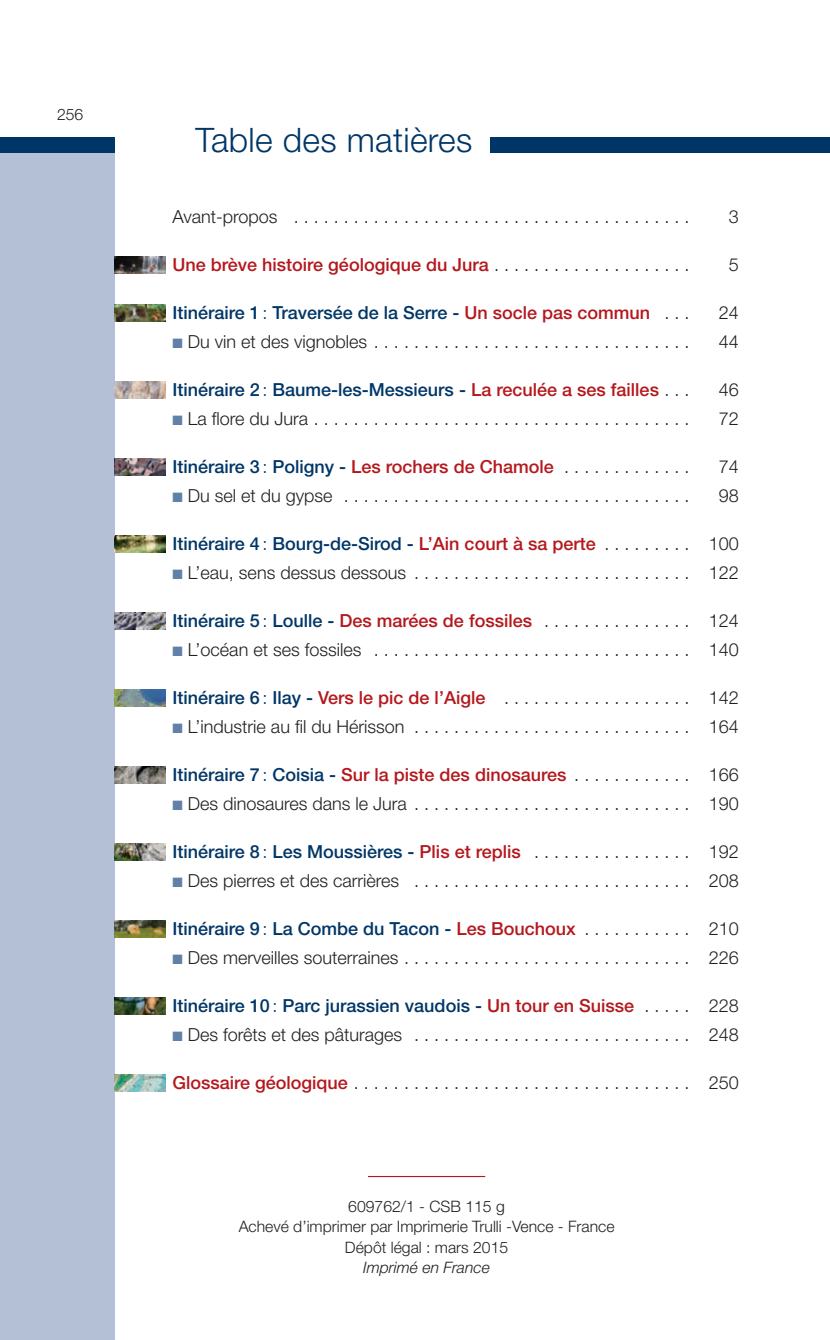
<style>
.page{position:relative;width:830px;height:1340px;background:#fff}
.page>*{position:absolute;margin:0;border:0;box-sizing:border-box;transform-origin:0 0}
.t1{font:300 33.75px "Helvetica Neue LT Com";letter-spacing:.01em;color:#003667}
.t2{font:300 18px "Helvetica Neue LT Com";color:#231f20}
.t3{font:500 18px "Helvetica Neue LT Com";color:#003667}
.t4{font:500 18px "Helvetica Neue LT Com";color:#b4181d}
.t5{font:300 15.75px/20.2px "Helvetica Neue LT Com";color:#231f20;text-align:center}
.t6{font:italic 300 15.75px "Helvetica Neue LT Com";color:#231f20}
.s1{font-weight:300;color:#231f20}
.s2{font-weight:300}
.s3{color:#b4181d}
.s4{color:#6180a7}
.s5{color:#003667}
.s6{font-weight:300;color:#003667}
.s7{font-weight:500;color:#003667}
.s8{font-weight:500;color:#b4181d}
</style>
<div class="page">
<div style="left:0;top:147px;width:115px;height:1192px;background:#b3c0d6"></div>
<img style="left:115px;top:257px;width:50px;height:17px">
<img style="left:115px;top:1074px;width:50px;height:16px">
<img style="left:115px;top:997px;width:50px;height:17px">
<img style="left:115px;top:843px;width:50px;height:17px">
<img style="left:115px;top:766px;width:50px;height:17px">
<img style="left:115px;top:689px;width:50px;height:17px">
<img style="left:115px;top:612px;width:50px;height:17px">
<img style="left:115px;top:535px;width:50px;height:17px">
<img style="left:115px;top:459px;width:50px;height:16px">
<img style="left:115px;top:382px;width:50px;height:16px">
<img style="left:115px;top:305px;width:50px;height:17px">
<img style="left:115px;top:920px;width:50px;height:17px">
<div style="left:412px;top:137px;width:417px;height:16px;background:#003667"></div>
<div style="left:0;top:137px;width:115px;height:16px;background:#003667"></div>
<div style="left:195px;top:128px;width:294px;height:55px;background:#fff"></div>
<hr style="left:368px;top:1175px;width:117px;height:2px;background:#b4181d">
<p class="t5" style="left:57px;top:106px;width:28px">256</p>
<h1 class="t1" style="left:195px;top:128px;width:278px">Table des matières</h1>
<p class="t2" style="left:172px;top:210px;width:518px">Avant-propos . . . . . . . . . . . . . . . . . . . . . . . . . . . . . . . . . . . . . . . .</p>
<p class="t2" style="left:728px;top:210px;width:12px">3</p>
<p class="t4" style="left:172px;top:258px;width:518px">Une brève histoire géologique du Jura <span class="s1">. . . . . . . . . . . . . . . . . . . .</span></p>
<p class="t2" style="left:728px;top:258px;width:12px">5</p>
<p class="t3" style="left:172px;top:306px;width:518px">Itinéraire 1 <span class="s2">:</span> Traversée de la Serre - <span class="s3">Un socle pas commun</span> <span class="s1">. . .</span></p>
<p class="t2" style="left:718px;top:306px;width:22px">24</p>
<p class="t2" style="left:172px;top:335px;width:518px"><span class="s4">■</span> Du vin et des vignobles . . . . . . . . . . . . . . . . . . . . . . . . . . . . . . . .</p>
<p class="t2" style="left:718px;top:335px;width:22px">44</p>
<p class="t3" style="left:172px;top:383px;width:518px">Itinéraire 2 <span class="s2">:</span> Baume-les-Messieurs - <span class="s3">La reculée a ses failles</span> <span class="s1">. . .</span></p>
<p class="t2" style="left:718px;top:383px;width:22px">46</p>
<p class="t2" style="left:172px;top:412px;width:518px"><span class="s4">■</span> La flore du Jura . . . . . . . . . . . . . . . . . . . . . . . . . . . . . . . . . . . . . .</p>
<p class="t2" style="left:718px;top:412px;width:22px">72</p>
<p class="t3" style="left:172px;top:460px;width:518px">Itinéraire 3 <span class="s2">:</span> Poligny - <span class="s3">Les rochers de Chamole</span> <span class="s1">. . . . . . . . . . . . .</span></p>
<p class="t2" style="left:718px;top:460px;width:22px">74</p>
<p class="t2" style="left:172px;top:489px;width:518px"><span class="s4">■</span> Du sel et du gypse . . . . . . . . . . . . . . . . . . . . . . . . . . . . . . . . . . .</p>
<p class="t2" style="left:718px;top:489px;width:22px">98</p>
<p class="t3" style="left:172px;top:537px;width:567px">Itinéraire 4 <span class="s2">:</span> Bourg-de-Sirod - <span class="s3">L’Ain court à sa perte</span> <span class="s1">. . . . . . . . . 100</span></p>
<p class="t2" style="left:172px;top:566px;width:567px"><span class="s4">■</span> L’eau, sens dessus dessous . . . . . . . . . . . . . . . . . . . . . . . . . . . . 122</p>
<p class="t4" style="left:172px;top:614px;width:567px"><span class="s5">Itinéraire 5</span> <span class="s6">:</span> <span class="s5">Loulle -</span> Des marées de fossiles <span class="s1">. . . . . . . . . . . . . . . 124</span></p>
<p class="t2" style="left:172px;top:643px;width:567px"><span class="s4">■</span> L’océan et ses fossiles . . . . . . . . . . . . . . . . . . . . . . . . . . . . . . . . 140</p>
<p class="t2" style="left:172px;top:691px;width:567px"><span class="s7">Itinéraire 6</span> <span class="s5">:</span> <span class="s7">Ilay -</span> <span class="s8">Vers le pic de l’Aigle</span> . . . . . . . . . . . . . . . . . . . 142</p>
<p class="t2" style="left:172px;top:720px;width:567px"><span class="s4">■</span> L’industrie au fil du Hérisson . . . . . . . . . . . . . . . . . . . . . . . . . . . . 164</p>
<p class="t4" style="left:172px;top:768px;width:567px"><span class="s5">Itinéraire 7</span> <span class="s6">:</span> <span class="s5">Coisia -</span> Sur la piste des dinosaures <span class="s1">. . . . . . . . . . . . 166</span></p>
<p class="t2" style="left:172px;top:797px;width:567px"><span class="s4">■</span> Des dinosaures dans le Jura . . . . . . . . . . . . . . . . . . . . . . . . . . . . 190</p>
<p class="t3" style="left:172px;top:845px;width:567px">Itinéraire 8 <span class="s2">:</span> Les Moussières - <span class="s3">Plis et replis</span> <span class="s1">. . . . . . . . . . . . . . . . 192</span></p>
<p class="t2" style="left:172px;top:874px;width:567px"><span class="s4">■</span> Des pierres et des carrières . . . . . . . . . . . . . . . . . . . . . . . . . . . . 208</p>
<p class="t3" style="left:172px;top:922px;width:567px">Itinéraire 9 <span class="s2">:</span> La Combe du Tacon - <span class="s3">Les Bouchoux</span> <span class="s1">. . . . . . . . . . . 210</span></p>
<p class="t2" style="left:172px;top:950px;width:567px"><span class="s4">■</span> Des merveilles souterraines . . . . . . . . . . . . . . . . . . . . . . . . . . . . . 226</p>
<p class="t3" style="left:172px;top:999px;width:567px">Itinéraire 10 <span class="s2">:</span> Parc jurassien vaudois - <span class="s3">Un tour en Suisse</span> <span class="s1">. . . . . 228</span></p>
<p class="t2" style="left:172px;top:1027px;width:567px"><span class="s4">■</span> Des forêts et des pâturages . . . . . . . . . . . . . . . . . . . . . . . . . . . . 248</p>
<p class="t2" style="left:172px;top:1075px;width:567px"><span class="s8">Glossaire géologique</span> . . . . . . . . . . . . . . . . . . . . . . . . . . . . . . . . . . 250</p>
<p class="t5" style="left:238px;top:1197px;width:377px">609762/1 - CSB 115 g<br>Achevé d’imprimer par Imprimerie Trulli -Vence - France<br>Dépôt légal : mars 2015</p>
<p class="t6" style="left:363px;top:1258px;width:128px">Imprimé en France</p>
</div>
